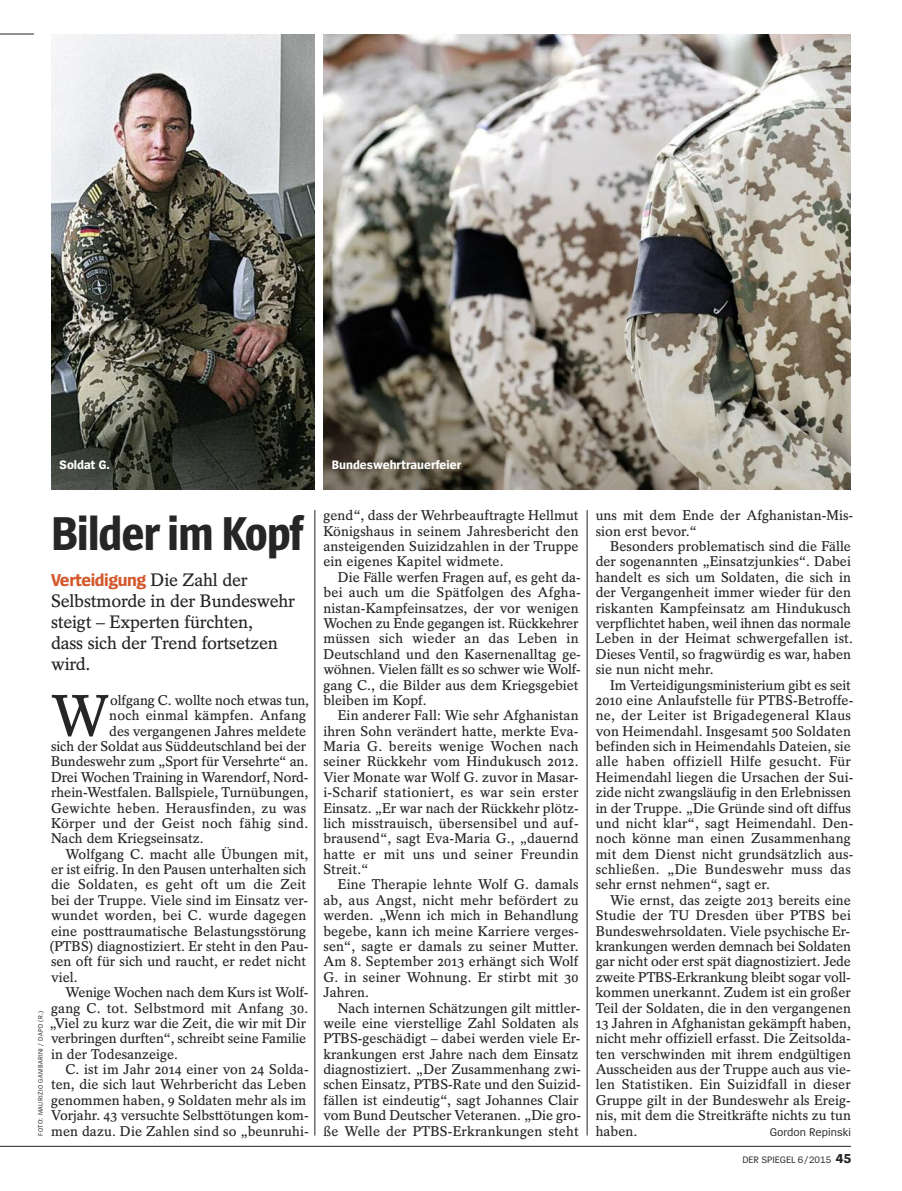
<style>
.page{position:relative;width:902px;height:1191px;background:#fff}
.page>*{position:absolute;margin:0;border:0;box-sizing:border-box;transform-origin:0 0}
.t1{font:600 58.2px "Spiegel Serif";color:#272627}
.t2{font:700 49.5px "Spiegel Sans Cd";letter-spacing:-.025em;color:#272627}
.t3{font:600 18px/21px "Spiegel Serif";letter-spacing:-.015em;color:#272627}
.t4{font:700 18px "Spiegel Sans";letter-spacing:-.025em;color:#d3592c}
.t5{font:600 14.1px/15.5px "Spiegel Serif";color:#272627}
.t6{font:700 12.75px "Spiegel Sans";color:#fff}
.t7{font:11.7px "Spiegel Sans";color:#272627}
.t8{font:9.75px "Spiegel Sans";letter-spacing:-.005em;color:#272627}
.t9{font:6.75px "Spiegel Sans";letter-spacing:.05em;color:#272627}
.s1{font-family:"Spiegel Serif";font-weight:600;color:#272627}
.s2{font-weight:700;font-size:13.5px}
</style>
<div class="page">
<hr style="left:0;top:34px;width:34px;height:1px;background:#272627">
<hr style="left:0;top:1146px;width:51px;height:1px;background:#272627">
<hr style="left:51px;top:1146px;width:799px;height:1px;background:#272627">
<hr style="left:314px;top:510px;width:1px;height:625px;background:#272627">
<hr style="left:587px;top:510px;width:1px;height:625px;background:#272627">
<svg style="left:323px;top:34px;width:527px;height:455px;background:#9a958d"></svg>
<img style="left:51px;top:34px;width:264px;height:455px">
<p class="t6" style="left:60px;top:460px;width:52px">Soldat G.</p>
<p class="t6" style="left:332px;top:460px;width:131px">Bundeswehrtrauerfeier</p>
<h2 class="t2" style="left:51px;top:515px;width:254px">Bilder im Kopf</h2>
<p class="t4" style="left:51px;top:573px;width:198px">Verteidigung <span class="s1">Die Zahl der</span></p>
<p class="t3" style="left:51px;top:592px;width:245px">Selbstmorde in der Bundeswehr steigt – Experten fürchten,<br>dass sich der Trend fortsetzen wird.</p>
<h1 class="t1" style="left:51px;top:695px;width:60px">W</h1>
<p class="t5" style="left:110px;top:694px;width:200px">olfgang C. wollte noch etwas tun,</p>
<p class="t5" style="left:109px;top:709px;width:198px">noch einmal kämpfen. Anfang</p>
<p class="t5" style="left:109px;top:724px;width:198px">des vergangenen Jahres meldete</p>
<p class="t5" style="left:51px;top:740px;width:257px">sich der Soldat aus Süddeutschland bei der</p>
<p class="t5" style="left:51px;top:755px;width:259px">Bundeswehr zum „Sport für Versehrte“ an.</p>
<p class="t5" style="left:51px;top:770px;width:259px">Drei Wochen Training in Warendorf, Nord-</p>
<p class="t5" style="left:51px;top:786px;width:259px">rhein-Westfalen. Ballspiele, Turnübungen,</p>
<p class="t5" style="left:51px;top:801px;width:257px">Gewichte heben. Herausfinden, zu was</p>
<p class="t5" style="left:51px;top:817px;width:259px">Körper und der Geist noch fähig sind.</p>
<p class="t5" style="left:51px;top:832px;width:154px">Nach dem Kriegseinsatz.</p>
<p class="t5" style="left:65px;top:847px;width:244px">Wolfgang C. macht alle Übungen mit,</p>
<p class="t5" style="left:51px;top:863px;width:257px">er ist eifrig. In den Pausen unterhalten sich</p>
<p class="t5" style="left:51px;top:878px;width:257px">die Soldaten, es geht oft um die Zeit</p>
<p class="t5" style="left:51px;top:893px;width:258px">bei der Truppe. Viele sind im Einsatz ver-</p>
<p class="t5" style="left:51px;top:909px;width:257px">wundet worden, bei C. wurde dagegen</p>
<p class="t5" style="left:51px;top:924px;width:257px">eine posttraumatische Belastungsstörung</p>
<p class="t5" style="left:50px;top:940px;width:260px">(PTBS) diagnostiziert. Er steht in den Pau-</p>
<p class="t5" style="left:51px;top:955px;width:257px">sen oft für sich und raucht, er redet nicht</p>
<p class="t5" style="left:51px;top:970px;width:28px">viel.</p>
<p class="t5" style="left:65px;top:986px;width:244px">Wenige Wochen nach dem Kurs ist Wolf-</p>
<p class="t5" style="left:51px;top:1001px;width:259px">gang C. tot. Selbstmord mit Anfang 30.</p>
<p class="t5" style="left:49px;top:1016px;width:258px">„Viel zu kurz war die Zeit, die wir mit Dir</p>
<p class="t5" style="left:51px;top:1032px;width:257px">verbringen durften“, schreibt seine Familie</p>
<p class="t5" style="left:51px;top:1047px;width:129px">in der Todesanzeige.</p>
<p class="t5" style="left:65px;top:1063px;width:245px">C. ist im Jahr 2014 einer von 24 Solda-</p>
<p class="t5" style="left:51px;top:1078px;width:257px">ten, die sich laut Wehrbericht das Leben</p>
<p class="t5" style="left:51px;top:1093px;width:257px">genommen haben, 9 Soldaten mehr als im</p>
<p class="t5" style="left:51px;top:1109px;width:259px">Vorjahr. 43 versuchte Selbsttötungen kom-</p>
<p class="t5" style="left:51px;top:1124px;width:259px">men dazu. Die Zahlen sind so „beunruhi-</p>
<p class="t9" style="left:38px;top:1135px;width:126px;rotate:-90deg">FOTO: MAURIZIO GAMBARINI / DAPD (R.)</p>
<p class="t5" style="left:323px;top:509px;width:257px;text-align:justify">gend“, dass der Wehrbeauftragte Hellmut Königshaus in seinem Jahresbericht den ansteigenden Suizidzahlen in der Truppe ein eigenes Kapitel widmete.</p>
<p class="t5" style="left:323px;top:571px;width:259px;text-indent:14px">Die Fälle werfen Fragen auf, es geht da&shy;bei auch um die Spätfolgen des Afgha&shy;nistan-Kampfeinsatzes, der vor wenigen Wochen zu Ende gegangen ist. Rückkehrer müssen sich wieder an das Leben in Deutschland und den Kasernenalltag ge&shy;wöhnen. Vielen fällt es so schwer wie Wolf&shy;gang C., die Bilder aus dem Kriegsgebiet bleiben im Kopf.</p>
<p class="t5" style="left:323px;top:709px;width:257px;text-align:justify;text-indent:14px">Ein anderer Fall: Wie sehr Afghanistan ihren Sohn verändert hatte, merkte Eva-Maria G. bereits wenige Wochen nach seiner Rückkehr vom Hindukusch 2012.<br>Vier Monate war Wolf G. zuvor in Masar&shy;i-Scharif stationiert, es war sein erster Einsatz. „Er war nach der Rückkehr plötz&shy;lich misstrauisch, übersensibel und auf&shy;brausend“, sagt Eva-Maria G., „dauernd hatte er mit uns und seiner Freundin Streit.“</p>
<p class="t5" style="left:323px;top:878px;width:257px;text-align:justify;text-indent:14px">Eine Therapie lehnte Wolf G. damals ab, aus Angst, nicht mehr befördert zu werden. „Wenn ich mich in Behandlung begebe, kann ich meine Karriere verges&shy;sen“, sagte er damals zu seiner Mutter.<br>Am 8. September 2013 erhängt sich Wolf G. in seiner Wohnung. Er stirbt mit 30<br>Jahren.</p>
<p class="t5" style="left:323px;top:1001px;width:259px;text-indent:14px">Nach internen Schätzungen gilt mittler&shy;weile eine vierstellige Zahl Soldaten als PTBS-geschädigt – dabei werden viele Er&shy;krankungen erst Jahre nach dem Einsatz diagnostiziert. „Der Zusammenhang zwi&shy;schen Einsatz, PTBS-Rate und den Suizid&shy;fällen ist eindeutig“, sagt Johannes Clair vom Bund Deutscher Veteranen. „Die gro&shy;ße Welle der PTBS-Erkrankungen steht</p>
<p class="t5" style="left:595px;top:509px;width:259px">uns mit dem Ende der Afghanistan-Mis&shy;sion erst bevor.“</p>
<p class="t5" style="left:595px;top:540px;width:259px;text-indent:14px">Besonders problematisch sind die Fälle der sogenannten „Einsatzjunkies“. Dabei handelt es sich um Soldaten, die sich in der Vergangenheit immer wieder für den riskanten Kampfeinsatz am Hindukusch verpflichtet haben, weil ihnen das normale Leben in der Heimat schwergefallen ist.<br>Dieses Ventil, so fragwürdig es war, haben sie nun nicht mehr.</p>
<p class="t5" style="left:595px;top:678px;width:259px;text-indent:14px">Im Verteidigungsministerium gibt es seit 2010 eine Anlaufstelle für PTBS-Betroffe&shy;ne, der Leiter ist Brigadegeneral Klaus von Heimendahl. Insgesamt 500 Soldaten befinden sich in Heimendahls Dateien, sie alle haben offiziell Hilfe gesucht. Für Heimendahl liegen die Ursachen der Sui&shy;zide nicht zwangsläufig in den Erlebnissen in der Truppe. „Die Gründe sind oft diffus und nicht klar“, sagt Heimendahl. Den&shy;noch könne man einen Zusammenhang mit dem Dienst nicht grundsätzlich aus&shy;schließen. „Die Bundeswehr muss das sehr ernst nehmen“, sagt er.</p>
<p class="t5" style="left:595px;top:893px;width:257px;text-align:justify;text-indent:14px">Wie ernst, das zeigte 2013 bereits eine Studie der TU Dresden über PTBS bei Bundeswehrsoldaten. Viele psychische Er&shy;krankungen werden demnach bei Soldaten gar nicht oder erst spät diagnostiziert. Jede zweite PTBS-Erkrankung bleibt sogar voll&shy;kommen unerkannt. Zudem ist ein großer Teil der Soldaten, die in den vergangenen 13 Jahren in Afghanistan gekämpft haben, nicht mehr offiziell erfasst. Die Zeitsolda&shy;ten verschwinden mit ihrem endgültigen Ausscheiden aus der Truppe auch aus vie&shy;len Statistiken. Ein Suizidfall in dieser Gruppe gilt in der Bundeswehr als Ereig&shy;nis, mit dem die Streitkräfte nichts zu tun haben.</p>
<p class="t7" style="left:769px;top:1127px;width:83px">Gordon Repinski</p>
<p class="t8" style="left:742px;top:1156px;width:110px">DER SPIEGEL 6/2015 <span class="s2">45</span></p>
</div>
